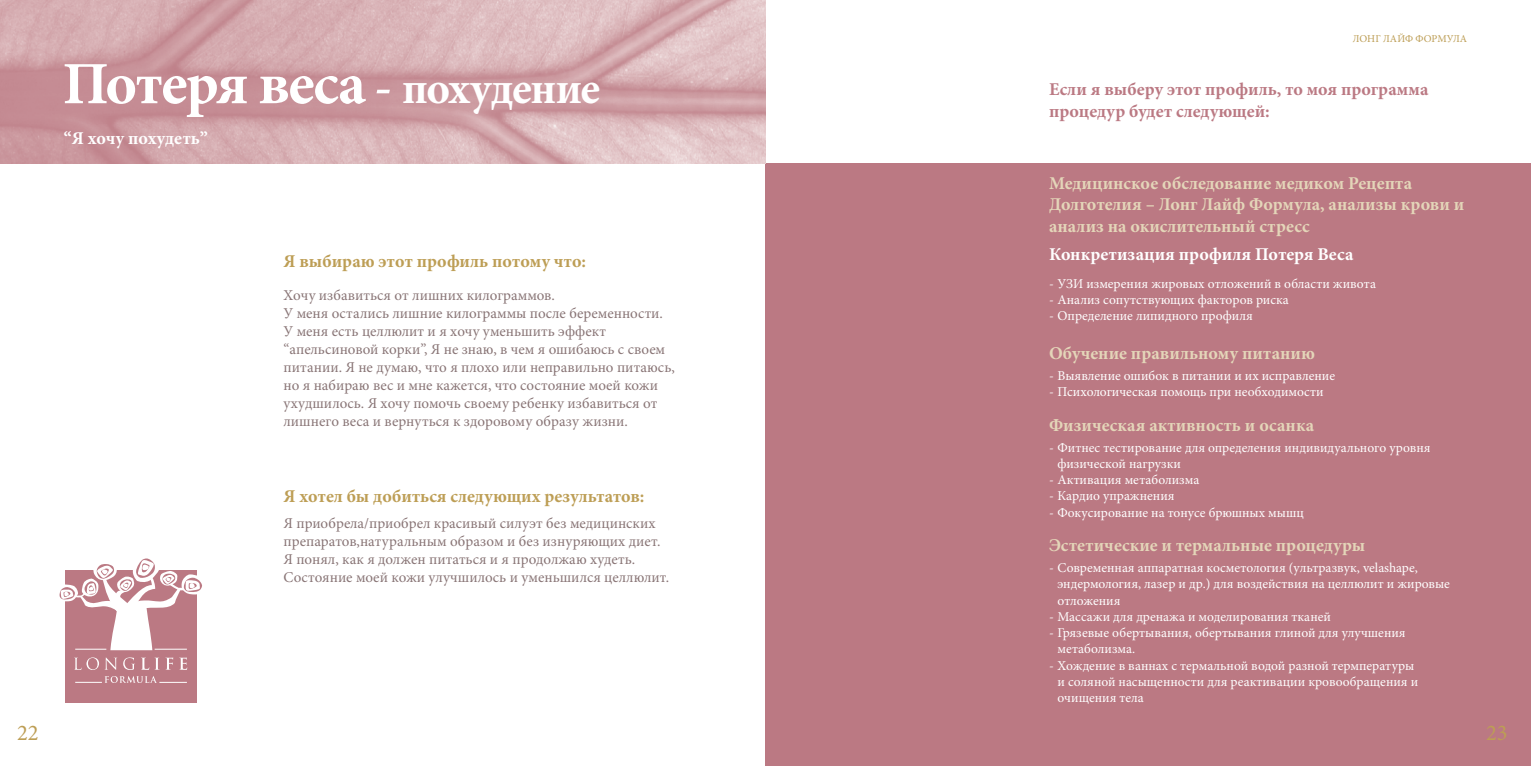
<style>
.page{position:relative;width:1531px;height:766px;background:#fff}
.page>*{position:absolute;margin:0;border:0;box-sizing:border-box;transform-origin:0 0}
.t1{font:700 60px "Minion Pro";letter-spacing:-.025em;color:#fff}
.t2{font:22.5px "Minion Pro";color:#bd9e55}
.t3{font:700 18px/21.6px "Minion Pro";color:#e4d6b9}
.t4{font:700 18px "Minion Pro";color:#bd9e55}
.t5{font:700 18px/21.6px "Minion Pro";color:#bb7983}
.t6{font:700 18px "Minion Pro";color:#fff}
.t7{font:15px/18px "Minion Pro";color:#897576}
.t8{font:13.5px/16.2px "Minion Pro";color:#fff}
.t9{font:10.5px "Minion Pro";color:#bd9e55}
.s1{font-size:51px}
.s2{font-size:45px}
</style>
<div class="page">
<div style="left:765px;top:164px;width:766px;height:601px;background:#bb7983"></div>
<img style="left:0;top:0;width:765px;height:164px">
<div style="left:65px;top:570px;width:132px;height:132px;background:#bb7983"></div>
<svg style="left:74px;top:657px;width:43px;height:12px"></svg>
<svg style="left:123px;top:657px;width:12px;height:12px"></svg>
<svg style="left:141px;top:657px;width:32px;height:12px"></svg>
<svg style="left:179px;top:657px;width:8px;height:12px"></svg>
<svg style="left:59px;top:558px;width:143px;height:92px"></svg>
<svg style="left:75px;top:676px;width:112px;height:7px"></svg>
<h1 class="t1" style="left:63px;top:42px;width:539px">Потеря веса <span class="s1">-</span> <span class="s2">похудение</span></h1>
<h3 class="t6" style="left:64px;top:125px;width:146px">“Я хочу похудеть”</h3>
<h3 class="t4" style="left:283px;top:248px;width:304px">Я выбираю этот профиль потому что:</h3>
<p class="t7" style="left:283px;top:286px;width:393px">Xочу избавиться от лишних килограммов.<br>У меня остались лишние килограммы после беременности.<br>У меня есть целлюлит и я хочу уменьшить эффект “апельсиновой корки”, Я не знаю, в чем я ошибаюсь с своем питании. Я не думаю, что я плохо или неправильно питаюсь, но я набираю вес и мне кажется, что состояние моей кожи ухудшилось. Я хочу помочь своему ребенку избавиться от лишнего веса и вернуться к здоровому образу жизни.</p>
<h3 class="t4" style="left:283px;top:483px;width:362px">Я хотел бы добиться следующих результатов:</h3>
<p class="t7" style="left:283px;top:514px;width:387px">Я приобрела/приобрел красивый силуэт без медицинских препаратов,натуральным образом и без изнуряющих диет.<br>Я понял, как я должен питаться и я продолжаю худеть.<br>Состояние моей кожи улучшилось и уменьшился целлюлит.</p>
<p class="t9" style="left:1353px;top:32px;width:116px">ЛОНГ ЛАЙФ ФОРМУЛА</p>
<h3 class="t5" style="left:1049px;top:78px;width:381px">Если я выберу этот профиль, то моя программа процедур будет следующей:</h3>
<h3 class="t3" style="left:1049px;top:172px;width:417px">Медицинское обследование медиком Рецепта<br>Долготелия – Лонг Лайф Формула, анализы крови и анализ на окислительный стресс</h3>
<h3 class="t6" style="left:1049px;top:241px;width:306px">Конкретизация профиля Потеря Веса</h3>
<p class="t8" style="left:1049px;top:275px;width:328px">- УЗИ измерения жировых отложений в области живота</p>
<p class="t8" style="left:1049px;top:291px;width:241px">- Анализ сопутствующих факторов риска</p>
<p class="t8" style="left:1049px;top:308px;width:205px">- Определение липидного профиля</p>
<h3 class="t3" style="left:1049px;top:342px;width:267px">Обучение правильному питанию</h3>
<p class="t8" style="left:1049px;top:367px;width:288px">- Выявление ошибок в питании и их исправление</p>
<p class="t8" style="left:1049px;top:383px;width:276px">- Психологическая помощь при необходимости</p>
<h3 class="t3" style="left:1049px;top:414px;width:267px">Физическая активность и осанка</h3>
<p class="t8" style="left:1057px;top:439px;width:375px;text-indent:-9px">- Фитнес тестирование для определения индивидуального уровня физической нагрузки</p>
<p class="t8" style="left:1049px;top:471px;width:152px">- Активация метаболизма</p>
<p class="t8" style="left:1049px;top:488px;width:127px">- Кардио упражнения</p>
<p class="t8" style="left:1049px;top:504px;width:256px">- Фокусирование на тонусе брюшных мышц</p>
<h3 class="t3" style="left:1049px;top:534px;width:318px">Эстетические и термальные процедуры</h3>
<p class="t8" style="left:1057px;top:559px;width:394px;text-indent:-9px">- Современная аппаратная косметология (ультразвук, velashape, эндермология, лазер и др.) для воздействия на целлюлит и жировые отложения</p>
<p class="t8" style="left:1049px;top:608px;width:283px">- Массажи для дренажа и моделирования тканей</p>
<p class="t8" style="left:1057px;top:624px;width:350px;text-indent:-9px">- Грязевые обертывания, обертывания глиной для улучшения метаболизма.</p>
<p class="t8" style="left:1057px;top:657px;width:362px;text-indent:-9px">- Хождение в ваннах с термальной водой разной термпературы и соляной насыщенности для реактивации кровообращения и очищения тела</p>
<h2 class="t2" style="left:17px;top:717px;width:23px">22</h2>
<h2 class="t2" style="left:1486px;top:717px;width:23px">23</h2>
</div>
